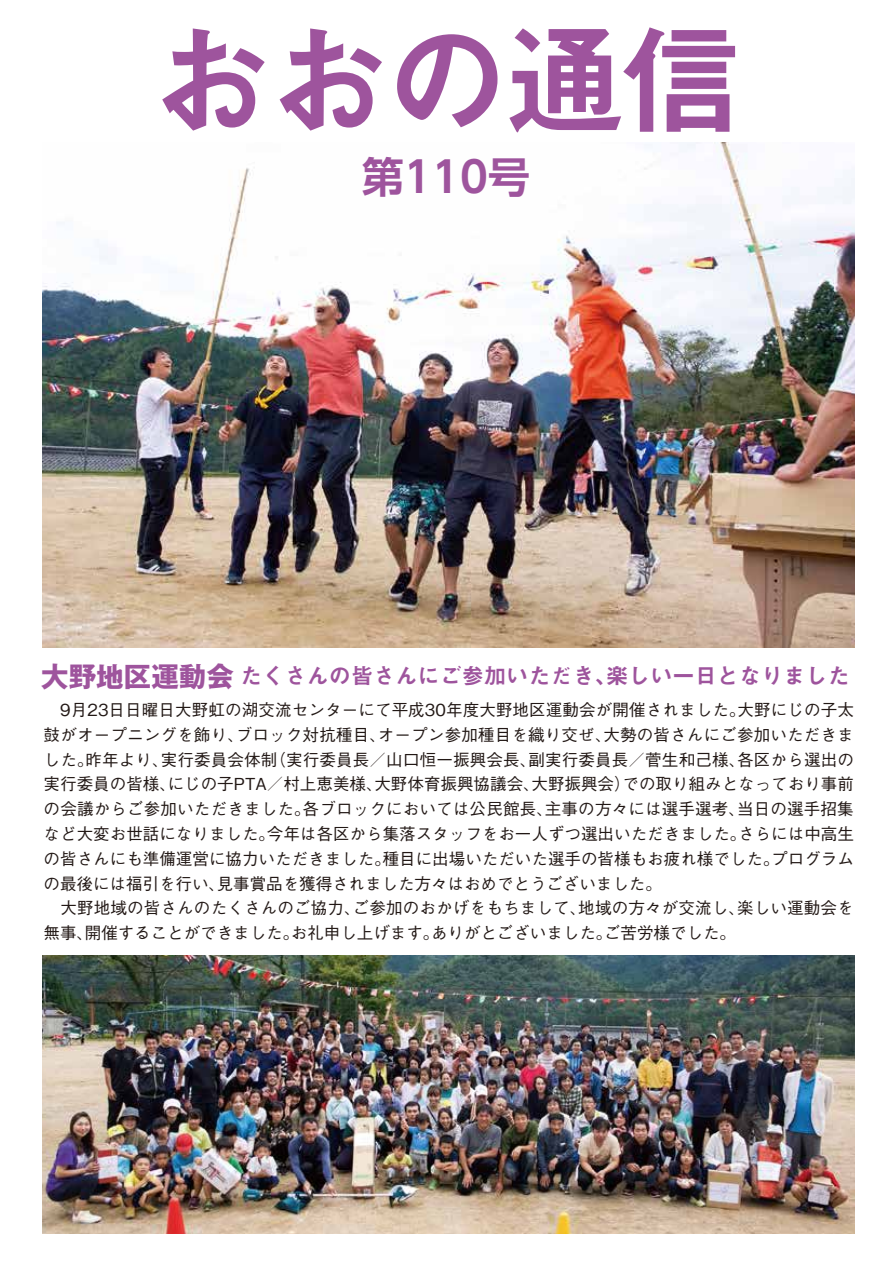
<style>
.page{position:relative;width:893px;height:1263px;background:#fff}
.page>*{position:absolute;margin:0;border:0;box-sizing:border-box;transform-origin:0 0}
.t1{font:123.6px "Midashi Go Pro MB31";letter-spacing:-.05em;color:#9e549d}
.t2{font:700 42.3px "UD Shin Go Pro De";color:#9e549d}
.t3{font:700 27.45px "Gothic MB101 Pro";color:#9e549d}
.t4{font:22.2px "Midashi Go Pro MB31";color:#9e549d}
.t5{font:500 16.5px/24.8px "Gothic BBB Pro";letter-spacing:.005em;color:#221815}
</style>
<div class="page">
<img style="left:43px;top:143px;width:811px;height:504px">
<img style="left:43px;top:956px;width:811px;height:277px">
<h1 class="t1" style="left:151px;top:-19px;width:594px">おおの通信</h1>
<h2 class="t2" style="left:362px;top:142px;width:170px">第110号</h2>
<h3 class="t3" style="left:41px;top:653px;width:194px">大野地区運動会</h3>
<h3 class="t4" style="left:240px;top:657px;width:611px">たくさんの皆さんにご参加いただき、楽しい一日となりました</h3>
<p class="t5" style="left:44px;top:695px;width:812px">　9月23日日曜日大野虹の湖交流センターにて平成30年度大野地区運動会が開催されました。大野にじの子太鼓がオープニングを飾り、ブロック対抗種目、オープン参加種目を織り交ぜ、大勢の皆さんにご参加いただきました。昨年より、実行委員会体制（実行委員長／山口恒一振興会長、副実行委員長／菅生和己様、各区から選出の実行委員の皆様、にじの子PTA／村上恵美様、大野体育振興協議会、大野振興会）での取り組みとなっており事前の会議からご参加いただきました。各ブロックにおいては公民館長、主事の方々には選手選考、当日の選手招集など大変お世話になりました。今年は各区から集落スタッフをお一人ずつ選出いただきました。さらには中高生の皆さんにも準備運営に協力いただきました。種目に出場いただいた選手の皆様もお疲れ様でした。プログラムの最後には福引を行い、見事賞品を獲得されました方々はおめでとうございました。<br>　大野地域の皆さんのたくさんのご協力、ご参加のおかげをもちまして、地域の方々が交流し、楽しい運動会を無事、開催することができました。お礼申し上げます。ありがとございました。ご苦労様でした。</p>
</div>
